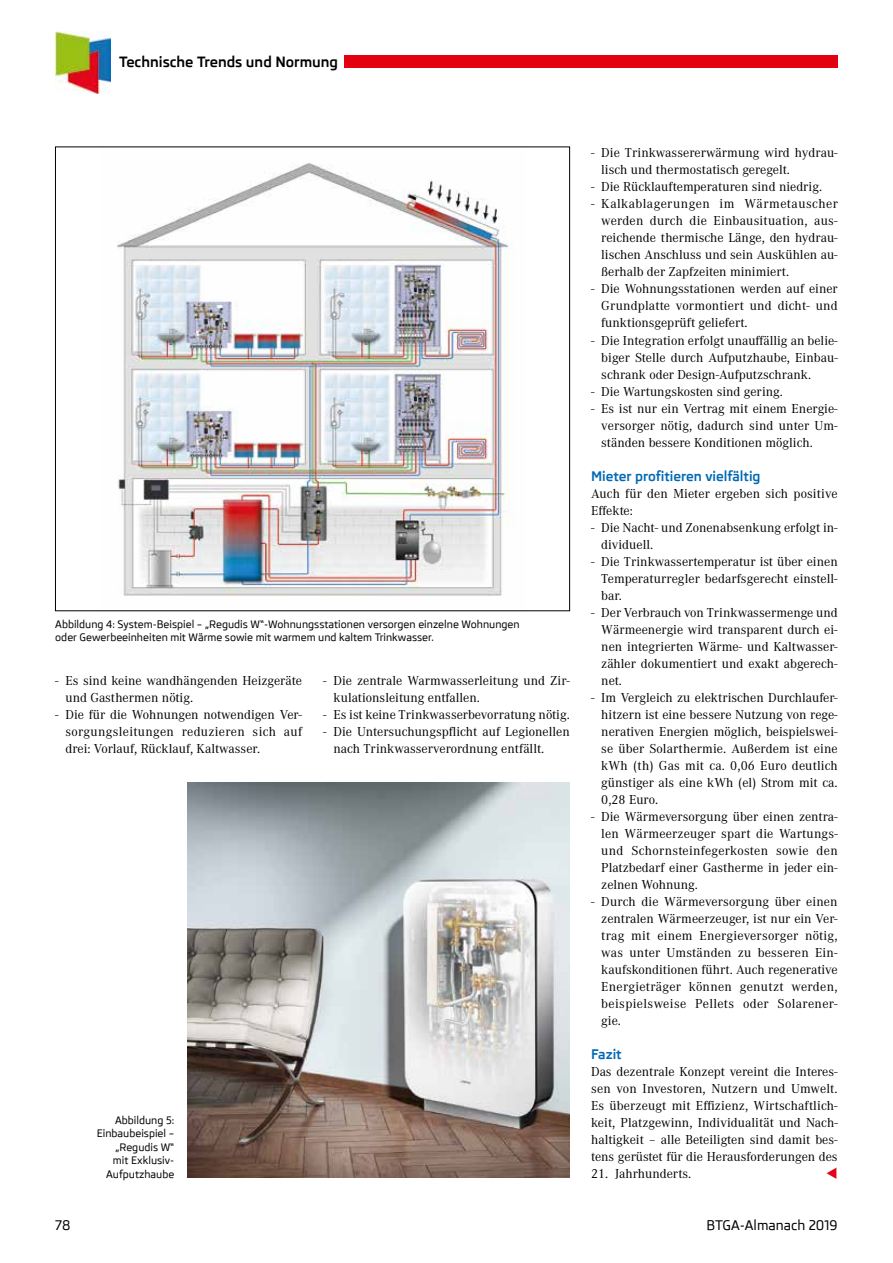
<style>
.page{position:relative;width:893px;height:1263px;background:#fff}
.page>*{position:absolute;margin:0;border:0;box-sizing:border-box;transform-origin:0 0}
.t1{font:700 14.4px "Skoda Pro";color:#000}
.t2{font:13.5px/17px "Corporate A";color:#000;text-align:justify}
.t3{font:700 13.5px "Skoda Pro";color:#0069b4}
.t4{font:500 13.5px "Skoda Pro";color:#000}
.t5{font:500 10.5px/13.5px "Skoda Pro";color:#000}
</style>
<div class="page">
<div style="left:344px;top:56px;width:494px;height:12px;background:#e3000f"></div>
<img style="left:55px;top:32px;width:55px;height:61px">
<img style="left:117px;top:163px;width:393px;height:433px">
<img style="left:187px;top:782px;width:383px;height:396px">
<p class="t1" style="left:119px;top:53px;width:221px">Technische Trends und Normung</p>
<p class="t5" style="left:55px;top:617px;width:466px">Abbildung 4: System-Beispiel – „Regudis W“-Wohnungsstationen versorgen einzelne Wohnungen oder Gewerbeeinheiten mit Wärme sowie mit warmem und kaltem Trinkwasser.</p>
<p class="t2" style="left:65px;top:672px;width:238px;text-indent:-10px">- Es sind keine wandhängenden Heizgeräte und Gasthermen nötig.</p>
<p class="t2" style="left:65px;top:706px;width:238px;text-indent:-10px">- Die für die Wohnungen notwendigen Ver&shy;sorgungsleitungen reduzieren sich auf drei: Vorlauf, Rücklauf, Kaltwasser.</p>
<p class="t2" style="left:333px;top:672px;width:238px;text-indent:-10px">- Die zentrale Warmwasserleitung und Zir&shy;kulationsleitung entfallen.</p>
<p class="t2" style="left:323px;top:706px;width:248px">- Es ist keine Trinkwasserbevorratung nötig.</p>
<p class="t2" style="left:333px;top:723px;width:238px;text-indent:-10px">- Die Untersuchungspflicht auf Legionellen nach Trinkwasserverordnung entfällt.</p>
<p class="t5" style="left:97px;top:1113px;width:79px;text-align:right">Abbildung 5:<br>Einbaubeispiel – „Regudis W“<br>mit Exklusiv-<br>Aufputzhaube</p>
<p class="t2" style="left:601px;top:145px;width:238px;text-indent:-10px">- Die Trinkwassererwärmung wird hydrau&shy;lisch und thermostatisch geregelt.</p>
<p class="t2" style="left:591px;top:179px;width:233px">- Die Rücklauftemperaturen sind niedrig.</p>
<p class="t2" style="left:601px;top:196px;width:238px;text-indent:-10px">- Kalkablagerungen im Wärmetauscher werden durch die Einbausituation, aus&shy;reichende thermische Länge, den hydrau&shy;lischen Anschluss und sein Auskühlen au&shy;ßerhalb der Zapfzeiten minimiert.</p>
<p class="t2" style="left:601px;top:281px;width:238px;text-indent:-10px">- Die Wohnungsstationen werden auf einer Grundplatte vormontiert und dicht- und funktionsgeprüft geliefert.</p>
<p class="t2" style="left:601px;top:332px;width:238px;text-indent:-10px">- Die Integration erfolgt unauffällig an belie&shy;biger Stelle durch Aufputzhaube, Einbau&shy;schrank oder Design-Aufputzschrank.</p>
<p class="t2" style="left:591px;top:383px;width:193px">- Die Wartungskosten sind gering.</p>
<p class="t2" style="left:601px;top:400px;width:238px;text-indent:-10px">- Es ist nur ein Vertrag mit einem Energie&shy;versorger nötig, dadurch sind unter Um&shy;ständen bessere Konditionen möglich.</p>
<p class="t3" style="left:591px;top:468px;width:171px">Mieter profitieren vielfältig</p>
<p class="t2" style="left:591px;top:485px;width:248px">Auch für den Mieter ergeben sich positive<br>Effekte:</p>
<p class="t2" style="left:601px;top:519px;width:238px;text-indent:-10px">- Die Nacht- und Zonenabsenkung erfolgt in&shy;dividuell.</p>
<p class="t2" style="left:601px;top:553px;width:238px;text-indent:-10px">- Die Trinkwassertemperatur ist über einen Temperaturregler bedarfsgerecht einstell&shy;bar.</p>
<p class="t2" style="left:601px;top:604px;width:238px;text-indent:-10px">- Der Verbrauch von Trinkwassermenge und Wärmeenergie wird transparent durch ei&shy;nen integrierten Wärme- und Kaltwasser&shy;zähler dokumentiert und exakt abgerech&shy;net.</p>
<p class="t2" style="left:601px;top:689px;width:238px;text-indent:-10px">- Im Vergleich zu elektrischen Durchlaufer&shy;hitzern ist eine bessere Nutzung von rege&shy;nerativen Energien möglich, beispielswei&shy;se über Solarthermie. Außerdem ist eine kWh (th) Gas mit ca. 0,06 Euro deutlich günstiger als eine kWh (el) Strom mit ca.<br>0,28 Euro.</p>
<p class="t2" style="left:601px;top:808px;width:238px;text-indent:-10px">- Die Wärmeversorgung über einen zentra&shy;len Wärmeerzeuger spart die Wartungs&shy;und Schornsteinfegerkosten sowie den Platzbedarf einer Gastherme in jeder ein&shy;zelnen Wohnung.</p>
<p class="t2" style="left:601px;top:893px;width:238px;text-indent:-10px">- Durch die Wärmeversorgung über einen zentralen Wärmeerzeuger, ist nur ein Ver&shy;trag mit einem Energieversorger nötig, was unter Umständen zu besseren Ein&shy;kaufskonditionen führt. Auch regenerative Energieträger können genutzt werden, beispielsweise Pellets oder Solarener&shy;gie.</p>
<p class="t3" style="left:591px;top:1046px;width:32px">Fazit</p>
<p class="t2" style="left:591px;top:1063px;width:248px">Das dezentrale Konzept vereint die Interes&shy;sen von Investoren, Nutzern und Umwelt.<br>Es überzeugt mit Effizienz, Wirtschaftlich&shy;keit, Platzgewinn, Individualität und Nach&shy;haltigkeit – alle Beteiligten sind damit bes&shy;tens gerüstet für die Herausforderungen des</p>
<p class="t2" style="left:591px;top:1165px;width:102px">21. Jahrhunderts.</p>
<p class="t4" style="left:55px;top:1217px;width:17px">78</p>
<p class="t4" style="left:707px;top:1217px;width:133px">BTGA-Almanach 2019</p>
</div>
